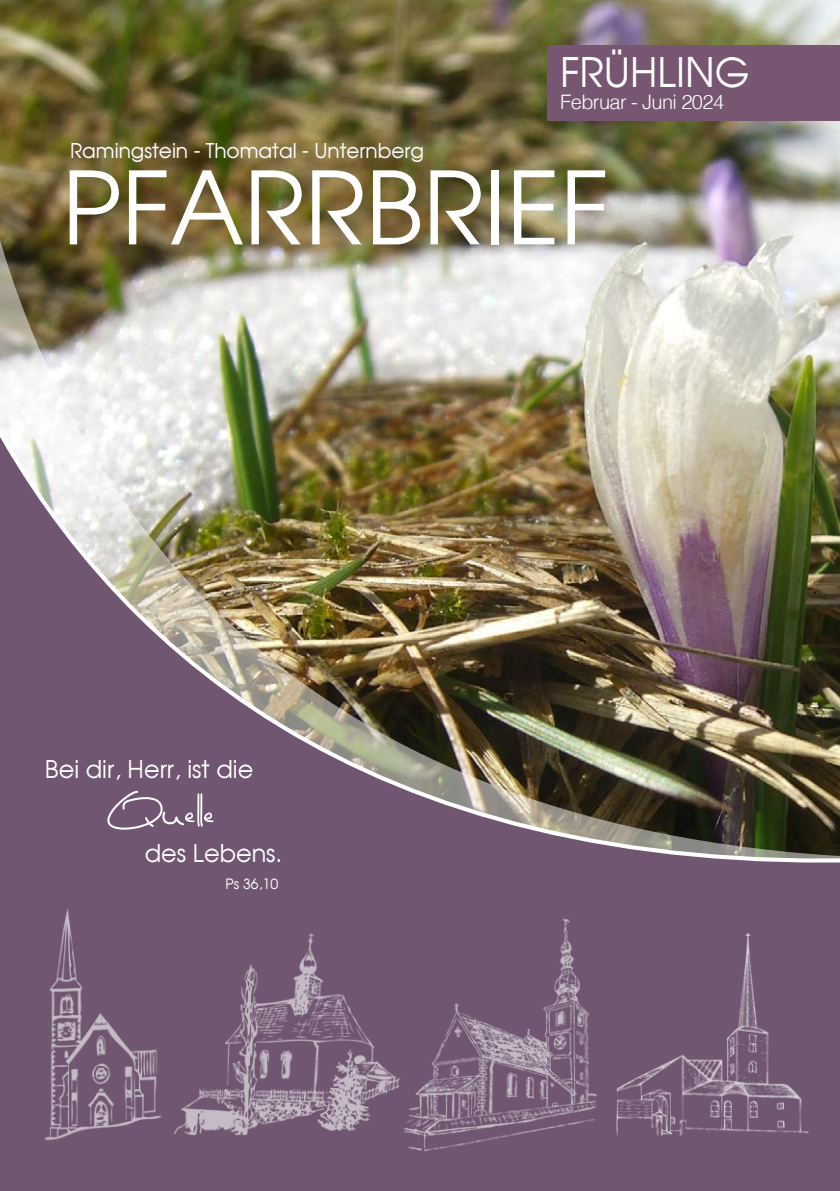
<style>
.page{position:relative;width:840px;height:1191px;background:#fff}
.page>*{position:absolute;margin:0;border:0;box-sizing:border-box;transform-origin:0 0}
.t1{font:40px "Avalon Plain";color:#fff}
.t2{font:24px "Avalon Plain";color:#fff}
.t3{font:20px "Avalon Plain";color:#fff}
.t4{font:300 20px "Helvetica";letter-spacing:-.03em;color:#fff}
.t5{font:14px "Avalon Plain";color:#fff}
</style>
<div class="page">
<img style="left:0;top:0;width:839px;height:193px">
<img style="left:0;top:193px;width:839px;height:184px">
<img style="left:0;top:377px;width:839px;height:814px">
<div style="left:547px;top:45px;width:292px;height:76px;background:#775672"></div>
<div style="left:61px;top:133px;width:371px;height:40px;background:#fff;opacity:.17"></div>
<svg style="left:70px;top:170px;width:49px;height:74px"></svg>
<svg style="left:129px;top:170px;width:114px;height:74px"></svg>
<svg style="left:251px;top:170px;width:50px;height:74px"></svg>
<svg style="left:312px;top:170px;width:50px;height:74px"></svg>
<svg style="left:373px;top:170px;width:46px;height:74px"></svg>
<svg style="left:430px;top:170px;width:50px;height:74px"></svg>
<div style="left:491px;top:170px;width:7px;height:74px;background:#fff"></div>
<svg style="left:513px;top:170px;width:41px;height:74px"></svg>
<svg style="left:567px;top:170px;width:37px;height:74px"></svg>
<img style="left:46px;top:907px;width:119px;height:239px">
<img style="left:397px;top:915px;width:204px;height:237px">
<img style="left:615px;top:932px;width:194px;height:206px">
<img style="left:171px;top:929px;width:233px;height:209px">
<svg style="left:107px;top:791px;width:106px;height:38px;background:#867086"></svg>
<p class="t3" style="left:70px;top:138px;width:355px">Ramingstein - Thomatal - Unternberg</p>
<h1 class="t1" style="left:560px;top:48px;width:191px">FRÜHLING</h1>
<p class="t4" style="left:560px;top:90px;width:165px">Februar - Juni 2024</p>
<p class="t2" style="left:45px;top:754px;width:210px">Bei dir, Herr, ist die</p>
<p class="t2" style="left:145px;top:838px;width:139px">des Lebens.</p>
<p class="t5" style="left:225px;top:874px;width:54px">Ps 36,10</p>
</div>
